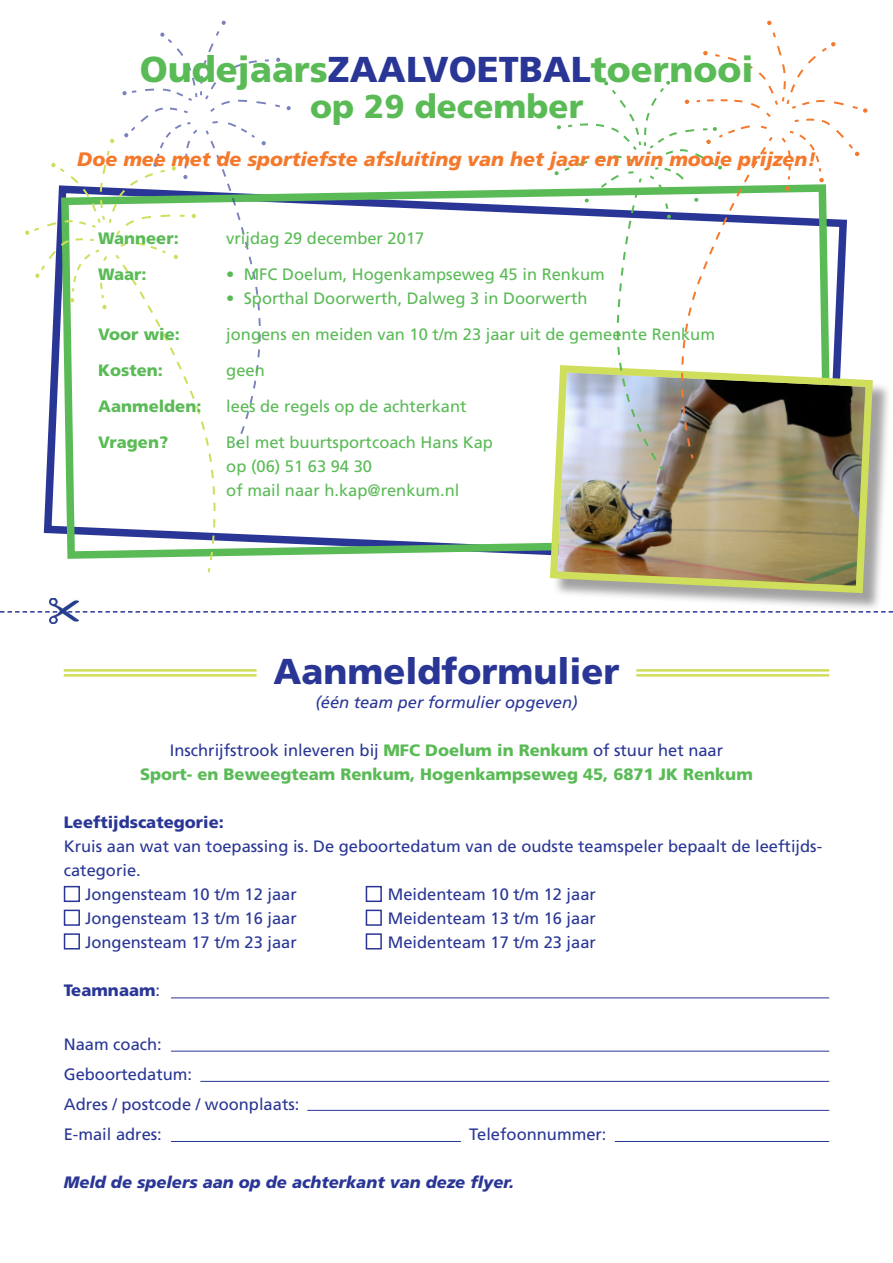
<style>
.page{position:relative;width:893px;height:1263px;background:#fff}
.page>*{position:absolute;margin:0;border:0;box-sizing:border-box;transform-origin:0 0}
.t1{font:900 36px "Frutiger LT Std";color:#5abb56}
.t2{font:900 36px "Frutiger LT Std";color:#293695}
.t3{font:900 33px "Frutiger LT Std";color:#5abb56}
.t4{font:italic 900 19.5px "Frutiger LT Std";color:#f4792d}
.t5{font:16.5px/24px "Frutiger LT Std";color:#293695}
.t6{font:16.5px "Frutiger LT Std";color:#5abb56}
.t7{font:900 16.5px "Frutiger LT Std";color:#5abb56}
.t8{font:italic 900 16.5px "Frutiger LT Std";color:#293695}
.t9{font:italic 16.5px "Frutiger LT Std";color:#293695}
.t10{font:900 16.5px "Frutiger LT Std";color:#293695}
.s1{color:#293695}
.s2{font-weight:900;color:#5abb56}
.s3{font-weight:400}
</style>
<div class="page">
<img style="left:50px;top:598px;width:29px;height:26px">
<svg style="left:0;top:611px;width:893px;height:2px"></svg>
<svg style="left:291px;top:189px;width:263px;height:366px"></svg>
<div style="left:553px;top:368px;width:338px;height:243px;background:#231f20;opacity:.42"></div>
<img style="left:546px;top:361px;width:331px;height:236px">
<hr style="left:64px;top:669px;width:193px;height:3px;background:#cfde5b">
<hr style="left:64px;top:674px;width:193px;height:3px;background:#cfde5b">
<hr style="left:636px;top:669px;width:193px;height:3px;background:#cfde5b">
<hr style="left:636px;top:674px;width:193px;height:3px;background:#cfde5b">
<div style="left:64px;top:886px;width:16px;height:16px;border:2px solid #293695"></div>
<div style="left:64px;top:910px;width:16px;height:16px;border:2px solid #293695"></div>
<div style="left:64px;top:933px;width:16px;height:16px;border:2px solid #293695"></div>
<div style="left:366px;top:886px;width:16px;height:16px;border:2px solid #293695"></div>
<div style="left:366px;top:910px;width:16px;height:16px;border:2px solid #293695"></div>
<div style="left:366px;top:933px;width:16px;height:16px;border:2px solid #293695"></div>
<hr style="left:171px;top:997px;width:658px;height:1px;background:#293695">
<hr style="left:171px;top:1051px;width:658px;height:1px;background:#293695">
<hr style="left:200px;top:1081px;width:629px;height:1px;background:#293695">
<hr style="left:307px;top:1110px;width:522px;height:1px;background:#293695">
<hr style="left:171px;top:1141px;width:290px;height:1px;background:#293695">
<hr style="left:615px;top:1141px;width:214px;height:1px;background:#293695">
<svg style="left:767px;top:21px;width:5px;height:4px"></svg>
<svg style="left:554px;top:32px;width:313px;height:440px"></svg>
<svg style="left:25px;top:21px;width:266px;height:552px"></svg>
<p class="t1" style="left:140px;top:47px;width:615px">Oudejaars<span class="s1">ZAALVOETBAL</span>toernooi</p>
<p class="t3" style="left:310px;top:86px;width:275px">op 29 december</p>
<p class="t4" style="left:77px;top:147px;width:740px">Doe mee met de sportiefste afsluiting van het jaar en win mooie prijzen!</p>
<p class="t7" style="left:98px;top:228px;width:82px">Wanneer:</p>
<p class="t6" style="left:226px;top:228px;width:200px">vrijdag 29 december 2017</p>
<p class="t7" style="left:98px;top:264px;width:50px">Waar:</p>
<p class="t6" style="left:226px;top:264px;width:380px">• MFC Doelum, Hogenkampseweg 45 in Renkum</p>
<p class="t6" style="left:226px;top:288px;width:363px">• Sporthal Doorwerth, Dalweg 3 in Doorwerth</p>
<p class="t7" style="left:98px;top:324px;width:83px">Voor wie:</p>
<p class="t6" style="left:226px;top:324px;width:490px">jongens en meiden van 10 t/m 23 jaar uit de gemeente Renkum</p>
<p class="t7" style="left:98px;top:360px;width:66px">Kosten:</p>
<p class="t6" style="left:226px;top:360px;width:40px">geen</p>
<p class="t7" style="left:98px;top:396px;width:105px">Aanmelden:</p>
<p class="t6" style="left:226px;top:396px;width:242px">lees de regels op de achterkant</p>
<p class="t7" style="left:98px;top:432px;width:71px">Vragen?</p>
<p class="t6" style="left:226px;top:432px;width:268px">Bel met buurtsportcoach Hans Kap</p>
<p class="t6" style="left:226px;top:456px;width:147px">op (06) 51 63 94 30</p>
<p class="t6" style="left:226px;top:480px;width:235px">of mail naar h.kap@renkum.nl</p>
<p class="t2" style="left:273px;top:650px;width:348px">Aanmeldformulier</p>
<p class="t9" style="left:315px;top:693px;width:264px">(één team per formulier opgeven)</p>
<p class="t5" style="left:170px;top:739px;width:555px">Inschrijfstrook inleveren bij <span class="s2">MFC Doelum in Renkum</span> of stuur het naar</p>
<p class="t7" style="left:140px;top:764px;width:614px">Sport- en Beweegteam Renkum, Hogenkampseweg 45, 6871 JK Renkum</p>
<p class="t10" style="left:64px;top:812px;width:162px">Leeftijdscategorie:</p>
<p class="t5" style="left:64px;top:835px;width:760px">Kruis aan wat van toepassing is. De geboortedatum van de oudste teamspeler bepaalt de leeftijds&shy;categorie.</p>
<p class="t5" style="left:85px;top:883px;width:213px">Jongensteam 10 t/m 12 jaar</p>
<p class="t5" style="left:388px;top:883px;width:210px">Meidenteam 10 t/m 12 jaar</p>
<p class="t5" style="left:85px;top:907px;width:213px">Jongensteam 13 t/m 16 jaar</p>
<p class="t5" style="left:388px;top:907px;width:210px">Meidenteam 13 t/m 16 jaar</p>
<p class="t5" style="left:85px;top:931px;width:213px">Jongensteam 17 t/m 23 jaar</p>
<p class="t5" style="left:388px;top:931px;width:210px">Meidenteam 17 t/m 23 jaar</p>
<p class="t10" style="left:64px;top:980px;width:98px">Teamnaam<span class="s3">:</span></p>
<p class="t5" style="left:64px;top:1033px;width:100px">Naam coach:</p>
<p class="t5" style="left:64px;top:1063px;width:130px">Geboortedatum:</p>
<p class="t5" style="left:64px;top:1093px;width:237px">Adres / postcode / woonplaats:</p>
<p class="t5" style="left:64px;top:1123px;width:100px">E-mail adres:</p>
<p class="t5" style="left:469px;top:1123px;width:139px">Telefoonnummer:</p>
<p class="t8" style="left:64px;top:1173px;width:452px">Meld de spelers aan op de achterkant van deze flyer.</p>
</div>
